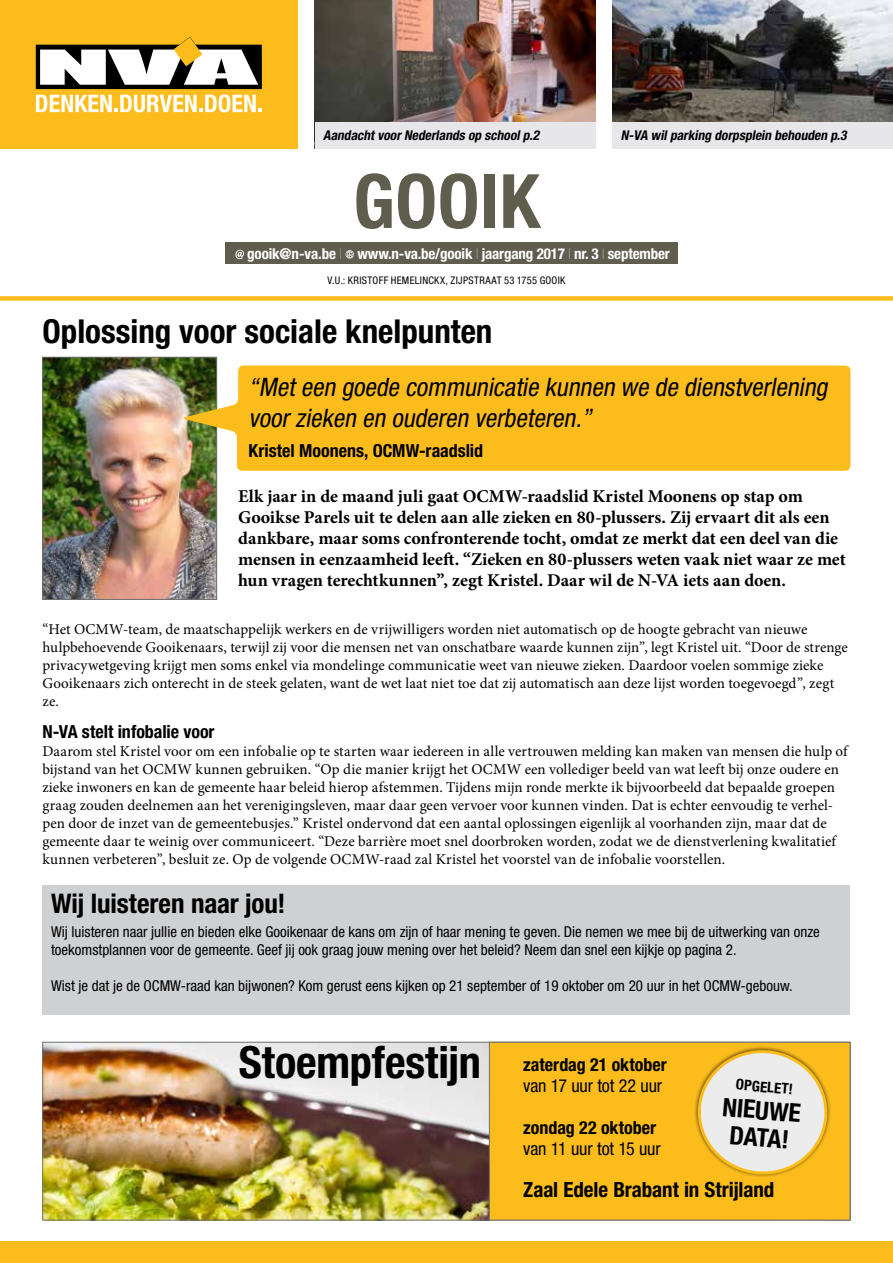
<style>
.page{position:relative;width:893px;height:1263px;background:#fff}
.page>*{position:absolute;margin:0;border:0;box-sizing:border-box;transform-origin:0 0}
.t1{font:700 condensed 75px "Helvetica Neue LT Std";letter-spacing:.005em;color:#5e5d4e}
.t2{font:700 condensed 44.4px "Helvetica Neue LT Std";letter-spacing:-.005em;color:#000}
.t3{font:700 condensed 33px "Helvetica Neue LT Std";color:#000}
.t4{font:700 condensed 27px "Helvetica Neue LT Std";letter-spacing:-.005em;color:#000}
.t5{font:italic condensed 25.5px/31.5px "Helvetica Neue LT Std";color:#000}
.t6{font:700 condensed 25.5px/27.3px "Helvetica Neue LT Std";color:#000;text-align:center}
.t7{font:700 condensed 21px "Helvetica Neue LT Std";letter-spacing:-.005em;color:#000}
.t8{font:700 18px/21px "Minion Pro";color:#000}
.t9{font:700 condensed 18px "Helvetica Neue LT Std";color:#000}
.t10{font:condensed 18px "Helvetica Neue LT Std";letter-spacing:-.01em;color:#000}
.t11{font:15px/18px "Minion Pro";color:#000}
.t12{font:condensed 15px/18px "Helvetica Neue LT Std";color:#000}
.t13{font:700 condensed 15px "Helvetica Neue LT Std";letter-spacing:-.01em;color:#fff}
.t14{font:700 condensed 14.7px "Helvetica Neue LT Std";color:#000}
.t15{font:italic 700 condensed 13.5px "Helvetica Neue LT Std";color:#000}
.t16{font:condensed 10.5px "Helvetica Neue LT Std";letter-spacing:.03em;color:#000}
.s1{font-weight:200}
</style>
<div class="page">
<div style="left:0;top:0;width:298px;height:149px;background:#fcbd1c"></div>
<svg style="left:36px;top:37px;width:226px;height:75px"></svg>
<div style="left:0;top:1242px;width:893px;height:21px;background:#fcbd1c"></div>
<div style="left:225px;top:242px;width:453px;height:22px;background:#5e5d4e"></div>
<svg style="left:235px;top:250px;width:9px;height:9px"></svg>
<svg style="left:346px;top:250px;width:8px;height:9px"></svg>
<div style="left:0;top:296px;width:893px;height:5px;background:#fcbd1c"></div>
<img style="left:45px;top:359px;width:170px;height:239px">
<div style="left:43px;top:357px;width:174px;height:243px;border:1px solid #706f6f"></div>
<img style="left:45px;top:1044px;width:444px;height:174px">
<div style="left:489px;top:1042px;width:361px;height:178px;background:#fcbd1c;border:1px solid #706f6f"></div>
<div style="left:43px;top:885px;width:807px;height:129px;background:#cfd0d2"></div>
<svg style="left:688px;top:1041px;width:149px;height:136px"></svg>
<svg style="left:181px;top:365px;width:669px;height:106px;background:#f4bb24"></svg>
<img style="left:315px;top:0;width:280px;height:122px">
<img style="left:612px;top:0;width:281px;height:122px">
<div style="left:315px;top:122px;width:280px;height:27px;background:#e7e7e9"></div>
<div style="left:612px;top:122px;width:281px;height:27px;background:#e7e7e9"></div>
<p class="t15" style="left:323px;top:127px;width:220px">AandachtvoorNederlands op schoolp.2</p>
<p class="t15" style="left:621px;top:127px;width:230px">N-VA wilparking dorpsplein behouden p.3</p>
<h1 class="t1" style="left:353px;top:156px;width:188px">GOOIK</h1>
<p class="t13" style="left:247px;top:244px;width:424px">gooik@n-va.be <span class="s1">I</span> www.n-va.be/gooik <span class="s1">I</span> jaargang 2017 <span class="s1">I</span> nr. 3 <span class="s1">I</span> september</p>
<p class="t16" style="left:327px;top:274px;width:239px">V.U.: KRISTOFF HEMELINCKX, ZIJPSTRAAT 53 1755 GOOIK</p>
<h3 class="t3" style="left:43px;top:311px;width:451px">Oplossing voor sociale knelpunten</h3>
<h3 class="t5" style="left:248px;top:371px;width:585px">“Meteen goede communicatie kunnen we de dienstverlening voorzieken en ouderen verbeteren.”</h3>
<p class="t9" style="left:248px;top:439px;width:236px">Kristel Moonens, OCMW-raadslid</p>
<p class="t8" style="left:238px;top:486px;width:609px">Elk jaar in de maand juli gaat OCMW-raadslid Kristel Moonens op stap om Gooikse Parels uit te delen aan alle zieken en 80-plussers. Zij ervaart dit als een dankbare, maar soms confronterende tocht, omdat ze merkt dat een deel van die mensen in eenzaamheid leeft. “Zieken en 80-plussers weten vaak niet waar ze met hun vragen terechtkunnen”, zegt Kristel. Daar wil de N-VA iets aan doen.</p>
<p class="t11" style="left:43px;top:620px;width:807px">“Het OCMW-team, de maatschappelijk werkers en de vrijwilligers worden niet automatisch op de hoogte gebracht van nieuwe hulpbehoevende Gooikenaars, terwijl zij voor die mensen net van onschatbare waarde kunnen zijn”, legt Kristel uit. “Door de strenge privacywetgeving krijgt men soms enkel via mondelinge communicatie weet van nieuwe zieken. Daardoor voelen sommige zieke Gooikenaars zich onterecht in de steek gelaten, want de wet laat niet toe dat zij automatisch aan deze lijst worden toegevoegd”, zegt ze.</p>
<p class="t9" style="left:43px;top:721px;width:174px">N-VA stelt infobalie voor</p>
<p class="t11" style="left:43px;top:742px;width:807px">Daarom stel Kristel voor om een infobalie op te starten waar iedereen in alle vertrouwen melding kan maken van mensen die hulp of bijstand van het OCMW kunnen gebruiken. “Op die manier krijgt het OCMW een vollediger beeld van wat leeft bij onze oudere en zieke inwoners en kan de gemeente haar beleid hierop afstemmen. Tijdens mijn ronde merkte ik bijvoorbeeld dat bepaalde groepen graag zouden deelnemen aan het verenigingsleven, maar daar geen vervoer voor kunnen vinden. Dat is echter eenvoudig te verhel&shy;pen door de inzet van de gemeentebusjes.” Kristel ondervond dat een aantal oplossingen eigenlijk al voorhanden zijn, maar dat de gemeente daar te weinig over communiceert. “Deze barrière moet snel doorbroken worden, zodat we de dienstverlening kwalitatief kunnen verbeteren”, besluit ze. Op de volgende OCMW-raad zal Kristel het voorstel van de infobalie voorstellen.</p>
<h3 class="t4" style="left:51px;top:887px;width:236px">Wij luisteren naar jou!</h3>
<p class="t12" style="left:51px;top:922px;width:770px">Wij luisteren naar jullie en bieden elke Gooikenaar de kans om zijn of haar mening te geven. Die nemen we mee bij de uitwerking van onze toekomstplannen voor de gemeente. Geef jij ook graag jouw mening over het beleid? Neem dan snel een kijkje op pagina 2.</p>
<p class="t12" style="left:51px;top:976px;width:743px">Wist je dat je de OCMW-raad kan bijwonen? Kom gerust eens kijken op 21 september of 19 oktober om 20 uur in het OCMW-gebouw.</p>
<h2 class="t2" style="left:239px;top:1035px;width:243px">Stoempfestijn</h2>
<p class="t9" style="left:523px;top:1054px;width:145px">zaterdag 21 oktober</p>
<p class="t10" style="left:523px;top:1075px;width:140px">van 17 uur tot 22 uur</p>
<p class="t9" style="left:523px;top:1117px;width:134px">zondag 22 oktober</p>
<p class="t10" style="left:523px;top:1138px;width:139px">van 11 uur tot 15 uur</p>
<h3 class="t7" style="left:523px;top:1177px;width:253px">Zaal Edele Brabant in Strijland</h3>
<p class="t14" style="left:737px;top:1075px;width:59px;rotate:5deg">OPGELET!</p>
<h3 class="t6" style="left:724px;top:1093px;width:80px;rotate:5deg">NIEUWE<br>DATA!</h3>
</div>
